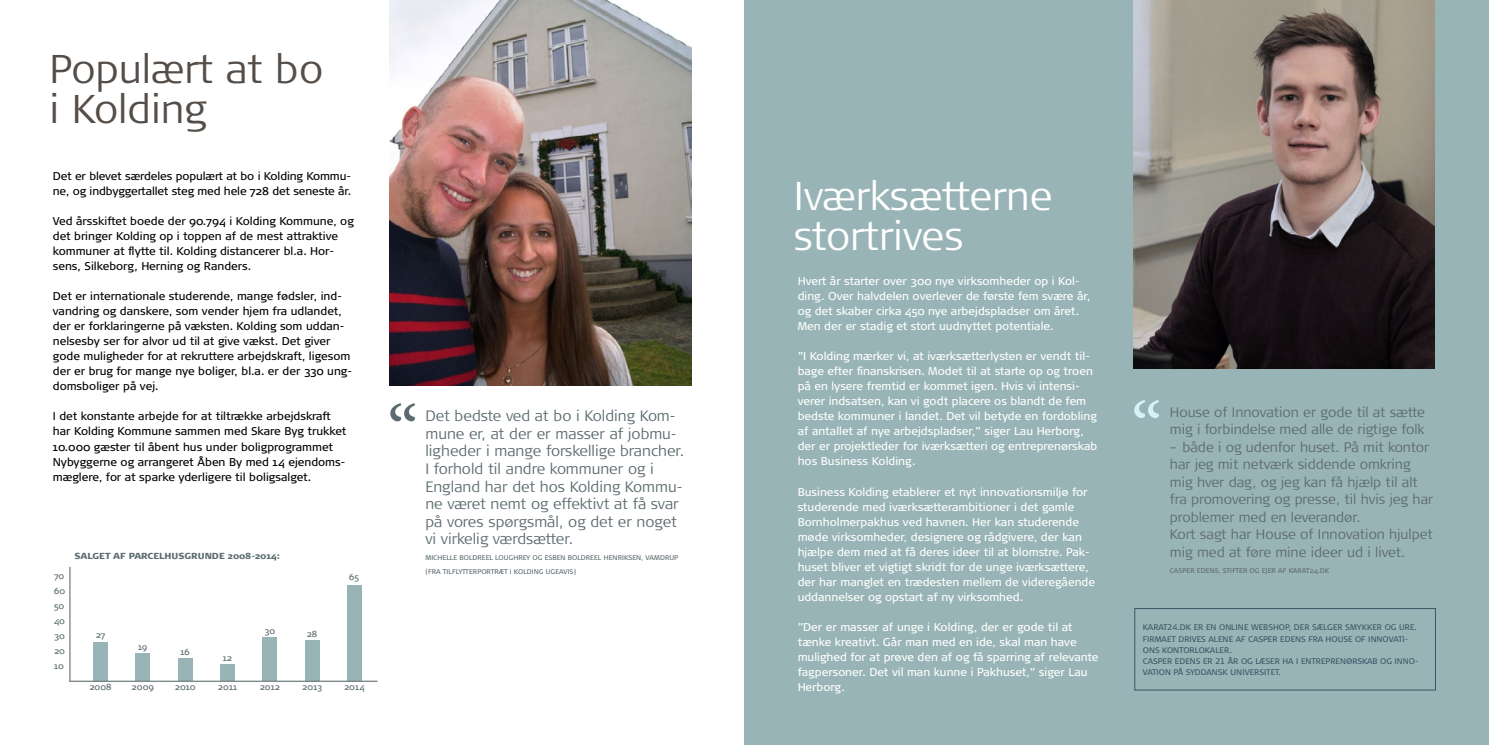
<style>
.page{position:relative;width:1489px;height:745px;background:#fff}
.page>*{position:absolute;margin:0;border:0;box-sizing:border-box;transform-origin:0 0}
.t1{font:78.75px "Minion Pro";color:#d8f0f7}
.t2{font:78.75px "Minion Pro";color:#5c6b6f}
.t3{font:300 40px/40px "Signa Column";letter-spacing:-.02em;color:#fff}
.t4{font:300 40px/40px "Signa Column";color:#544d48}
.t5{font:300 15px/17.5px "Signa Normal";color:#5c6b6f}
.t6{font:300 13.75px/17.5px "Signa Normal";color:#5c6b6f}
.t7{font:11.25px/15px "Signa Normal";color:#fff}
.t8{font:11.25px/15px "Signa Normal";color:#000}
.t9{font:8.75px/15px "Signa Normal";letter-spacing:.04em;color:#5c6b6f;text-align:justify}
.t10{font:900 8.75px "Signa Normal";color:#5c6b6f}
.t11{font:8.12px/11.2px "Signa Column";color:#395666}
.t12{font:6.88px/13.8px "Signa Normal";color:#5c6b6f}
</style>
<div class="page">
<div style="left:347px;top:584px;width:15px;height:96px;background:#99b4b6"></div>
<div style="left:93px;top:641px;width:15px;height:39px;background:#99b4b6"></div>
<div style="left:135px;top:653px;width:15px;height:27px;background:#99b4b6"></div>
<div style="left:178px;top:658px;width:14px;height:22px;background:#99b4b6"></div>
<div style="left:220px;top:664px;width:15px;height:16px;background:#99b4b6"></div>
<div style="left:262px;top:637px;width:15px;height:43px;background:#99b4b6"></div>
<div style="left:305px;top:639px;width:15px;height:41px;background:#99b4b6"></div>
<div style="left:744px;top:0;width:744px;height:744px;background:#99b4b6"></div>
<img style="left:1133px;top:0;width:301px;height:369px">
<img style="left:390px;top:0;width:301px;height:385px">
<hr style="left:69px;top:566px;width:2px;height:115px;background:#757f82">
<hr style="left:69px;top:680px;width:308px;height:1px;background:#757f82">
<div style="left:1134px;top:608px;width:301px;height:82px;border:1px solid #395666"></div>
<h2 class="t4" style="left:50px;top:50px;width:275px">Populært at bo i Kolding</h2>
<p class="t8" style="left:53px;top:169px;width:300px">Det er blevet særdeles populært at bo i Kolding Kommu&shy;ne, og indbyggertallet steg med hele 728 det seneste år.</p>
<p class="t8" style="left:53px;top:214px;width:302px">Ved årsskiftet boede der 90.794 i Kolding Kommune, og det bringer Kolding op i toppen af de mest attraktive kommuner at flytte til. Kolding distancerer bl.a. Hor&shy;sens, Silkeborg, Herning og Randers.</p>
<p class="t8" style="left:53px;top:289px;width:300px">Det er internationale studerende, mange fødsler, ind&shy;vandring og danskere, som vender hjem fra udlandet, der er forklaringerne på væksten. Kolding som uddan&shy;nelsesby ser for alvor ud til at give vækst. Det giver gode muligheder for at rekruttere arbejdskraft, ligesom der er brug for mange nye boliger, bl.a. er der 330 ung&shy;domsboliger på vej.</p>
<p class="t8" style="left:53px;top:409px;width:295px">I det konstante arbejde for at tiltrække arbejdskraft har Kolding Kommune sammen med Skare Byg trukket 10.000 gæster til åbent hus under boligprogrammet Nybyggerne og arrangeret Åben By med 14 ejendoms&shy;mæglere, for at sparke yderligere til boligsalget.</p>
<p class="t9" style="left:54px;top:568px;width:12px">70<br>60<br>50<br>40<br>30<br>20<br>10</p>
<p class="t10" style="left:74px;top:549px;width:207px">SALGET AF PARCELHUSGRUNDE 2008-2014:</p>
<p class="t9" style="left:96px;top:627px;width:11px">27</p>
<p class="t9" style="left:138px;top:638px;width:11px">19</p>
<p class="t9" style="left:180px;top:643px;width:11px">16</p>
<p class="t9" style="left:223px;top:649px;width:10px">12</p>
<p class="t9" style="left:264px;top:623px;width:12px">30</p>
<p class="t9" style="left:307px;top:626px;width:12px">28</p>
<p class="t9" style="left:89px;top:678px;width:24px">2008</p>
<p class="t9" style="left:132px;top:678px;width:24px">2009</p>
<p class="t9" style="left:175px;top:678px;width:22px">2010</p>
<p class="t9" style="left:218px;top:678px;width:21px">2011</p>
<p class="t9" style="left:260px;top:678px;width:22px">2012</p>
<p class="t9" style="left:302px;top:678px;width:21px">2013</p>
<p class="t9" style="left:349px;top:569px;width:12px">65</p>
<p class="t9" style="left:344px;top:678px;width:22px">2014</p>
<h1 class="t2" style="left:387px;top:381px;width:33px">“</h1>
<p class="t5" style="left:425px;top:407px;width:260px">Det bedste ved at bo i Kolding Kom&shy;mune er, at der er masser af jobmu&shy;ligheder i mange forskellige brancher.<br>I forhold til andre kommuner og i England har det hos Kolding Kommu&shy;ne været nemt og effektivt at få svar på vores spørgsmål, og det er noget vi virkelig værdsætter.</p>
<p class="t12" style="left:425px;top:551px;width:253px">Michelle Boldreel Loughrey og Esb en Boldreel H enriksen, vamdrup (Fra ti lflytterportræt i Koldi ng ugeavis )</p>
<h2 class="t3" style="left:794px;top:177px;width:260px">Iværksætterne stortrives</h2>
<p class="t7" style="left:797px;top:274px;width:294px">Hvert år starter over 300 nye virksomheder op i Kol&shy;ding. Over halvdelen overlever de første fem svære år, og det skaber cirka 450 nye arbejdspladser om året.<br>Men der er stadig et stort uudnyttet potentiale.</p>
<p class="t7" style="left:797px;top:349px;width:301px">”I Kolding mærker vi, at iværksætterlysten er vendt til&shy;bage efter finanskrisen. Modet til at starte op og troen på en lysere fremtid er kommet igen. Hvis vi intensi&shy;verer indsatsen, kan vi godt placere os blandt de fem bedste kommuner i landet. Det vil betyde en fordobling af antallet af nye arbejdspladser,” siger Lau Herborg, der er projektleder for iværksætteri og entreprenørskab hos Business Kolding.</p>
<p class="t7" style="left:797px;top:484px;width:299px">Business Kolding etablerer et nyt innovationsmiljø for studerende med iværksætterambitioner i det gamle Bornholmerpakhus ved havnen. Her kan studerende møde virksomheder, designere og rådgivere, der kan hjælpe dem med at få deres ideer til at blomstre. Pak&shy;huset bliver et vigtigt skridt for de unge iværksættere, der har manglet en trædesten mellem de videregående uddannelser og opstart af ny virksomhed.</p>
<p class="t7" style="left:797px;top:619px;width:302px">”Der er masser af unge i Kolding, der er gode til at tænke kreativt. Går man med en ide, skal man have mulighed for at prøve den af og få sparring af relevante fagpersoner. Det vil man kunne i Pakhuset,” siger Lau Herborg.</p>
<h1 class="t1" style="left:1130px;top:378px;width:33px">“</h1>
<p class="t6" style="left:1169px;top:403px;width:257px">House of I nnovation er gode til at sætte mig i forbindelse med alle de rigtige folk</p>
<p class="t6" style="left:1169px;top:438px;width:265px">– både i og udenfor huset. På mit kontor har jeg mit netværk siddende omkring mig hver dag, og jeg kan få hjælp til alt fra promovering og presse, til hvis jeg har problemer med en leverandør.<br>Kort sagt har House of I nnovation hjulpet mig med at føre mine ideer ud i livet.</p>
<p class="t12" style="left:1169px;top:563px;width:156px">Casper Ed ens, stifter og ejer af Karat24.dk</p>
<p class="t11" style="left:1142px;top:621px;width:277px">KARAT24.DK ER EN ONLINE WEBSHOP, DER SÆLGER SMYKKER OG URE.<br>FIRMAET DRIVES ALENE AF CASPER EDENS FRA HOUSE OF I NNOVATI-ONS KONTORLOKALER.<br>CASPER EDENS ER 21 ÅR OG LÆSER HA I ENTREPRENØRSKAB OG INNO-VATION PÅ SYDDANSK U NIVERSITET.</p>
</div>
